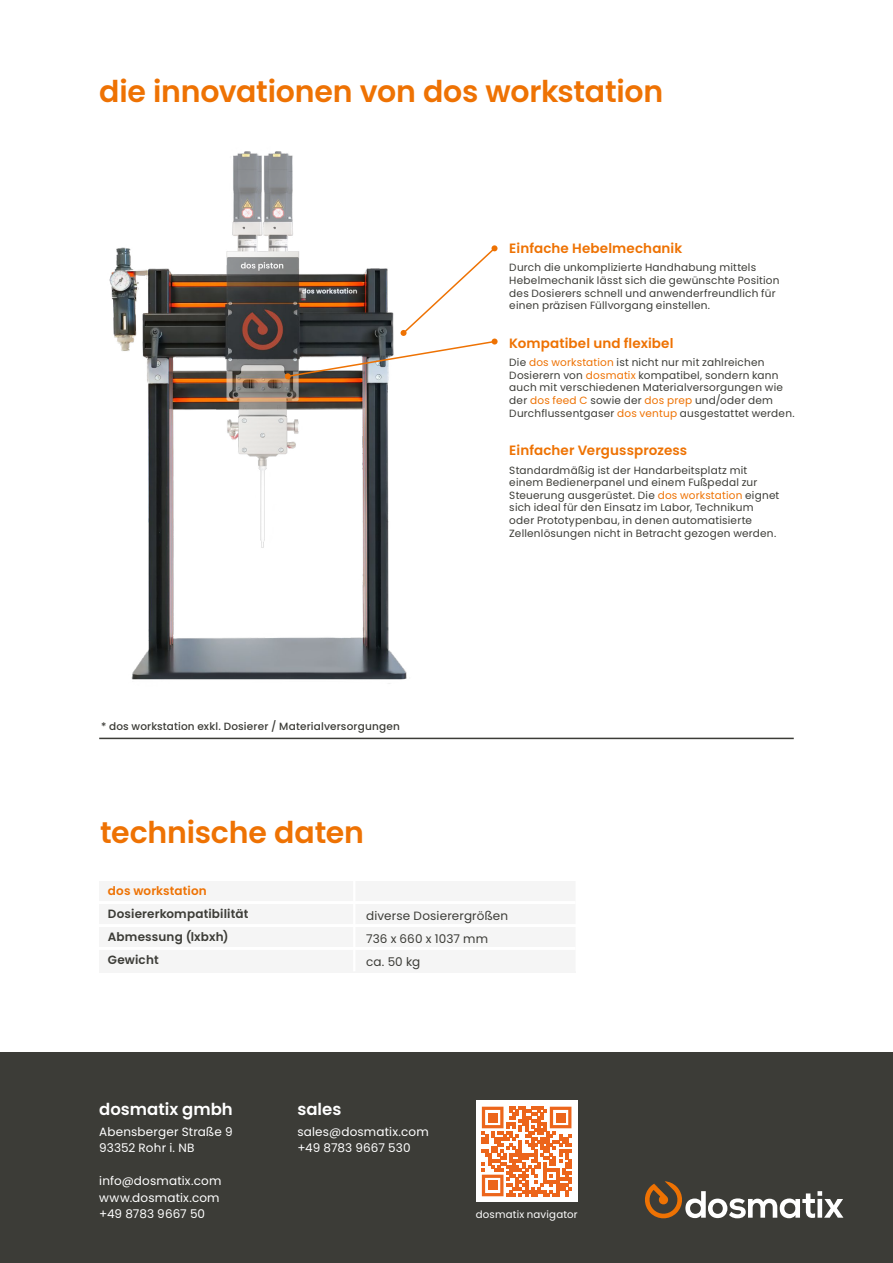
<style>
.page{position:relative;width:893px;height:1263px;background:#fff}
.page>*{position:absolute;margin:0;border:0;box-sizing:border-box;transform-origin:0 0}
.t1{font:600 30px "Poppins";letter-spacing:-.005em;color:#ee7203}
.t2{font:600 16.5px "Poppins";color:#fff}
.t3{font:600 13.5px "Poppins";letter-spacing:.01em;color:#ee7203}
.t4{font:12px/16.5px "Poppins";letter-spacing:.015em;color:#fff}
.t5{font:600 12px/23px "Poppins";letter-spacing:.01em;color:#3c3c37}
.t6{font:12px/23px "Poppins";letter-spacing:.015em;color:#3c3c37}
.t7{font:600 12px "Poppins";letter-spacing:.01em;color:#ee7203}
.t8{font:10.5px/12.6px "Poppins";letter-spacing:.02em;color:#3c3c37}
.t9{font:500 10.5px "Poppins";letter-spacing:.015em;color:#3c3c37}
.t10{font:10.2px "Poppins";letter-spacing:.02em;color:#fff}
.s1{color:#ee7203}
</style>
<div class="page">
<div style="left:0;top:1052px;width:893px;height:211px;background:#3c3c37"></div>
<svg style="left:645px;top:1181px;width:198px;height:38px"></svg>
<img style="left:109px;top:151px;width:298px;height:533px">
<div style="left:99px;top:881px;width:476px;height:92px;background:#f5f5f5"></div>
<hr style="left:94px;top:924px;width:483px;height:3px;background:#fff">
<hr style="left:94px;top:901px;width:481px;height:3px;background:#fff">
<hr style="left:94px;top:947px;width:481px;height:3px;background:#fff">
<hr style="left:353px;top:880px;width:2px;height:91px;background:#fff">
<hr style="left:99px;top:738px;width:695px;height:1px;background:#3c3c37">
<svg style="left:285px;top:245px;width:212px;height:134px"></svg>
<div style="left:476px;top:1100px;width:102px;height:102px;background:#fff"></div>
<svg style="left:482px;top:1107px;width:89px;height:89px"></svg>
<div style="left:488px;top:1113px;width:9px;height:9px;background:#ec651b"></div>
<div style="left:556px;top:1113px;width:9px;height:9px;background:#ec651b"></div>
<div style="left:488px;top:1181px;width:9px;height:9px;background:#ec651b"></div>
<h1 class="t1" style="left:99px;top:74px;width:566px">die innovationen von dos workstation</h1>
<p class="t3" style="left:509px;top:240px;width:175px">Einfache Hebelmechanik</p>
<p class="t8" style="left:509px;top:261px;width:272px">Durch die unkomplizierte Handhabung mittels Hebelmechanik lässt sich die gewünschte Position des Dosierers schnell und anwenderfreundlich für einen präzisen Füllvorgang einstellen.</p>
<p class="t3" style="left:509px;top:335px;width:166px">Kompatibel und flexibel</p>
<p class="t8" style="left:509px;top:356px;width:287px">Die <span class="s1">dos workstation</span> ist nicht nur mit zahlreichen Dosierern von <span class="s1">dosmatix</span> kompatibel, sondern kann auch mit verschiedenen Materialversorgungen wie der <span class="s1">dos feed C</span> sowie der <span class="s1">dos prep</span> und/oder dem Durchflussentgaser <span class="s1">dos ventup</span> ausgestattet werden.</p>
<p class="t9" style="left:101px;top:720px;width:300px">* dos workstation exkl. Dosierer / Materialversorgungen</p>
<h1 class="t1" style="left:100px;top:815px;width:265px">technische daten</h1>
<p class="t3" style="left:509px;top:442px;width:179px">Einfacher Vergussprozess</p>
<p class="t8" style="left:509px;top:464px;width:272px">Standardmäßig ist der Handarbeitsplatz mit einem Bedienerpanel und einem Fußpedal zur Steuerung ausgerüstet. Die <span class="s1">dos workstation</span> eignet sich ideal für den Einsatz im Labor, Technikum oder Prototypenbau, in denen automatisierte Zellenlösungen nicht in Betracht gezogen werden.</p>
<p class="t7" style="left:108px;top:884px;width:100px">dos workstation</p>
<p class="t5" style="left:108px;top:902px;width:142px">Dosiererkompatibilität<br>Abmessung (lxbxh)<br>Gewicht</p>
<p class="t6" style="left:366px;top:905px;width:144px">diverse Dosierergrößen<br>736 x 660 x 1037 mm ca. 50 kg</p>
<h2 class="t2" style="left:99px;top:1099px;width:135px">dosmatix gmbh</h2>
<p class="t4" style="left:99px;top:1123px;width:135px">Abensberger Straße 9<br>93352 Rohr i. NB</p>
<p class="t4" style="left:99px;top:1173px;width:124px">info@dosmatix.com www.dosmatix.com +49 8783 9667 50</p>
<h2 class="t2" style="left:297px;top:1099px;width:45px">sales</h2>
<p class="t4" style="left:297px;top:1123px;width:133px">sales@dosmatix.com +49 8783 9667 530</p>
<p class="t10" style="left:476px;top:1209px;width:104px">dosmatix navigator</p>
</div>
